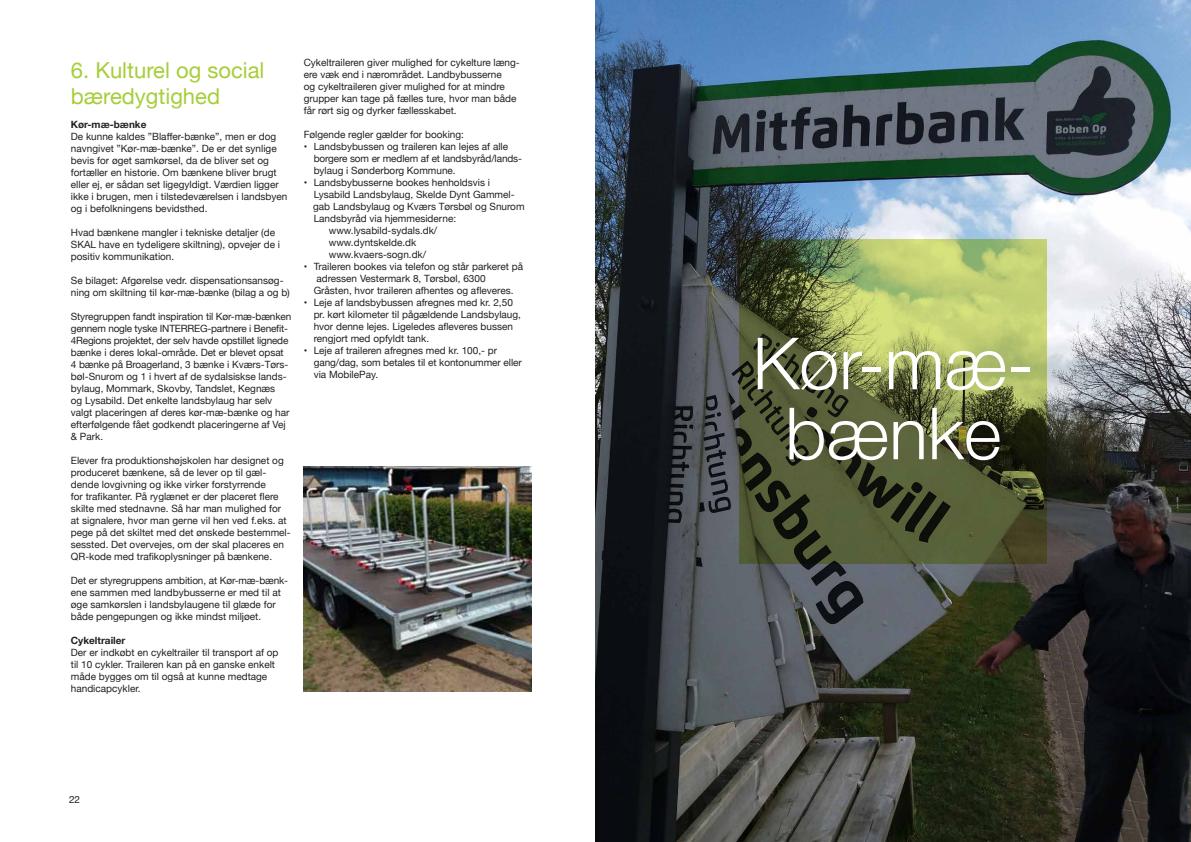
<style>
.page{position:relative;width:1191px;height:842px;background:#fff}
.page>*{position:absolute;margin:0;border:0;box-sizing:border-box;transform-origin:0 0}
.t1{font:300 72px/70px "Helvetica Neue";color:#fff;text-align:center}
.t2{font:22px/26.4px "Helvetica Neue";color:#a6ce39}
.t3{font:10px/12px "Helvetica Neue";color:#231f20}
.t4{font:700 10px "Helvetica Neue";color:#231f20}
</style>
<div class="page">
<img style="left:304px;top:466px;width:227px;height:226px">
<img style="left:595px;top:0;width:596px;height:842px">
<svg style="left:739px;top:239px;width:308px;height:324px;background:#6b7543"></svg>
<h2 class="t2" style="left:71px;top:58px;width:195px">6. Kulturel og social bæredygtighed</h2>
<p class="t4" style="left:71px;top:117px;width:77px">Kør-mæ-bænke</p>
<p class="t3" style="left:71px;top:131px;width:218px">De kunne kaldes ”Blaffer-bænke”, men er dog navngivet ”Kør-mæ-bænke”. De er det synlige bevis for øget samkørsel, da de bliver set og fortæller en historie. Om bænkene bliver brugt eller ej, er sådan set ligegyldigt. Værdien ligger ikke i brugen, men i tilstedeværelsen i landsbyen og i befolkningens bevidsthed.</p>
<p class="t3" style="left:71px;top:227px;width:211px">Hvad bænkene mangler i tekniske detaljer (de<br>SKAL have en tydeligere skiltning), opvejer de i positiv kommunikation.</p>
<p class="t3" style="left:71px;top:275px;width:220px">Se bilaget: Afgørelse vedr. dispensationsansøg&shy;ning om skiltning til kør-mæ-bænke (bilag a og b)</p>
<p class="t3" style="left:71px;top:311px;width:222px">Styregruppen fandt inspiration til Kør-mæ-bænken gennem nogle tyske INTERREG-partnere i Benefit-4Regions projektet, der selv havde opstillet lignede bænke i deres lokal-område. Det er blevet opsat 4 bænke på Broagerland, 3 bænke i Kværs-Tørs&shy;bøl-Snurom og 1 i hvert af de sydalsiskse lands&shy;bylaug, Mommark, Skovby, Tandslet, Kegnæs<br>og Lysabild. Det enkelte landsbylaug har selv valgt placeringen af deres kør-mæ-bænke og har efterfølgende fået godkendt placeringerne af Vej &amp; Park.</p>
<p class="t3" style="left:71px;top:455px;width:221px">Elever fra produktionshøjskolen har designet og produceret bænkene, så de lever op til gæl&shy;dende lovgivning og ikke virker forstyrrende<br>for trafikanter. På ryglænet er der placeret flere skilte med stednavne. Så har man mulighed for at signalere, hvor man gerne vil hen ved f.eks. at pege på det skiltet med det ønskede bestemmel&shy;sessted. Det overvejes, om der skal placeres en QR-kode med trafikoplysninger på bænkene.</p>
<p class="t3" style="left:71px;top:575px;width:219px">Det er styregruppens ambition, at Kør-mæ-bænk&shy;ene sammen med landbybusserne er med til at øge samkørslen i landsbylaugene til glæde for både pengepungen og ikke mindst miljøet.</p>
<p class="t4" style="left:71px;top:633px;width:56px">Cykeltrailer</p>
<p class="t3" style="left:71px;top:647px;width:209px">Der er indkøbt en cykeltrailer til transport af op til 10 cykler. Traileren kan på en ganske enkelt måde bygges om til også at kunne medtage handicapcykler.</p>
<p class="t3" style="left:304px;top:57px;width:217px">Cykeltraileren giver mulighed for cykelture læng&shy;ere væk end i nærområdet. Landbybusserne<br>og cykeltraileren giver mulighed for at mindre grupper kan tage på fælles ture, hvor man både får rørt sig og dyrker fællesskabet.</p>
<p class="t3" style="left:304px;top:129px;width:162px">Følgende regler gælder for booking:</p>
<p class="t3" style="left:314px;top:141px;width:210px;text-indent:-10px">• Landsbybussen og traileren kan lejes af alle borgere som er medlem af et landsbyråd/lands&shy;bylaug i Sønderborg Kommune.</p>
<p class="t3" style="left:304px;top:177px;width:188px">• Landsbybusserne bookes henholdsvis i</p>
<p class="t3" style="left:314px;top:189px;width:202px">Lysabild Landsbylaug, Skelde Dynt Gammel-</p>
<p class="t3" style="left:313px;top:201px;width:213px">gab Landsbylaug og Kværs Tørsbøl og Snurom</p>
<p class="t3" style="left:314px;top:213px;width:144px">Landsbyråd via hjemmesiderne:</p>
<p class="t3" style="left:329px;top:225px;width:110px">www.lysabild-sydals.dk/</p>
<p class="t3" style="left:329px;top:237px;width:89px">www.dyntskelde.dk</p>
<p class="t3" style="left:329px;top:249px;width:99px">www.kvaers-sogn.dk/</p>
<p class="t3" style="left:314px;top:261px;width:211px;text-indent:-10px">• Traileren bookes via telefon og står parkeret på adressen Vestermark 8, Tørsbøl, 6300<br>Gråsten, hvor traileren afhentes og afleveres.</p>
<p class="t3" style="left:314px;top:297px;width:209px;text-indent:-10px">• Leje af landsbybussen afregnes med kr. 2,50 pr. kørt kilometer til pågældende Landsbylaug, hvor denne lejes. Ligeledes afleveres bussen rengjort med opfyldt tank.</p>
<p class="t3" style="left:314px;top:345px;width:210px;text-indent:-10px">• Leje af traileren afregnes med kr. 100,- pr gang/dag, som betales til et kontonummer eller via MobilePay.</p>
<p class="t3" style="left:69px;top:794px;width:13px">22</p>
<h1 class="t1" style="left:752px;top:323px;width:283px">Kør-mæ&shy;bænke</h1>
</div>
